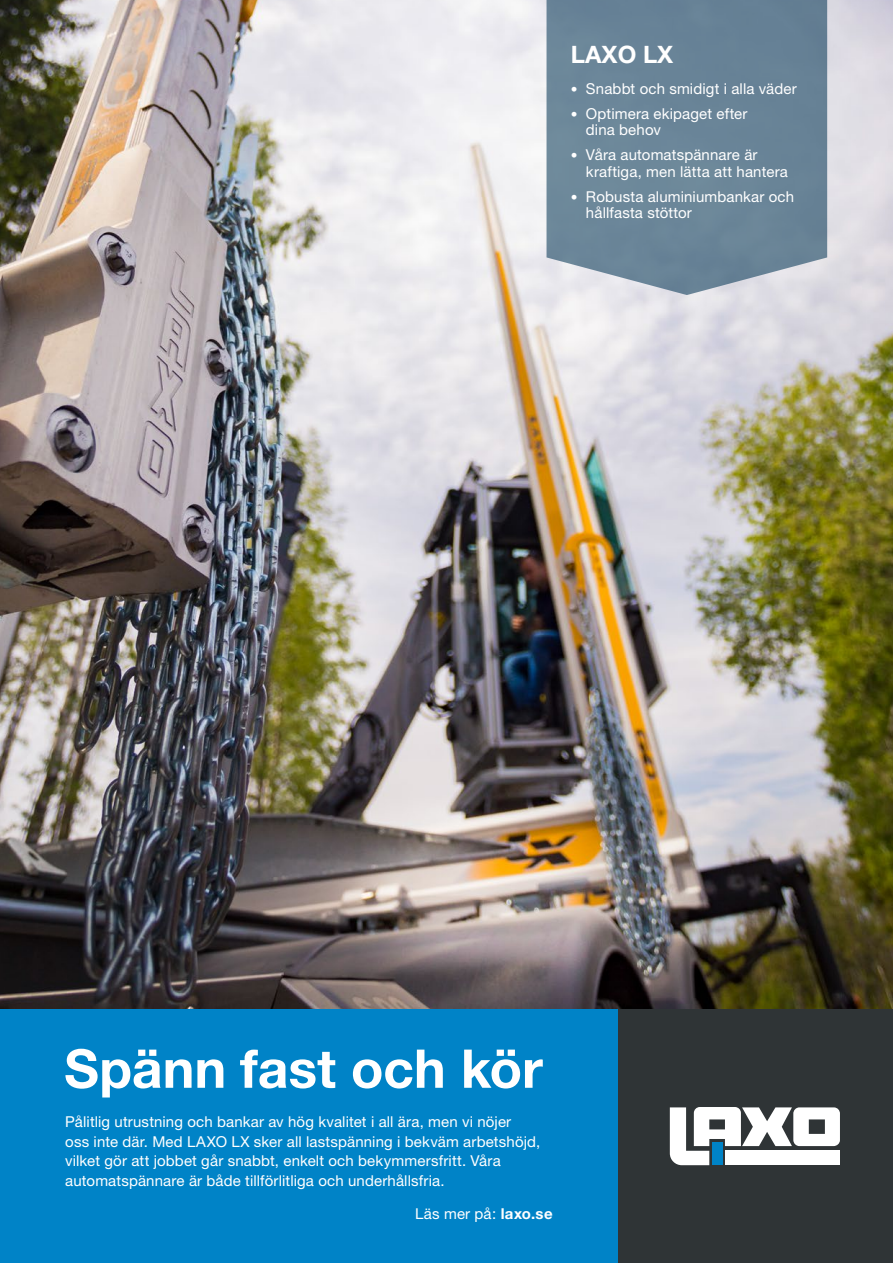
<style>
.page{position:relative;width:893px;height:1263px;background:#fff}
.page>*{position:absolute;margin:0;border:0;box-sizing:border-box;transform-origin:0 0}
.t1{font:700 53.4px "Helvetica Neue";color:#fff}
.t2{font:700 24px "Helvetica Neue";color:#fff}
.t3{font:15px/19.5px "Helvetica Neue";letter-spacing:.01em;color:#fff}
.s1{font-size:13.5px}
.s2{font-weight:700}
</style>
<div class="page">
<img style="left:0;top:0;width:893px;height:1009px">
<div style="left:0;top:1009px;width:619px;height:254px;background:#0083c7"></div>
<div style="left:619px;top:1009px;width:274px;height:254px;background:#2f3436"></div>
<svg style="left:670px;top:1107px;width:170px;height:58px"></svg>
<div style="left:546px;top:0;width:281px;height:295px;background:#698498"></div>
<h2 class="t2" style="left:571px;top:39px;width:104px">LAXO LX</h2>
<p class="t3" style="left:571px;top:79px;width:227px"><span class="s1">•</span> Snabbt och smidigt i alla väder</p>
<p class="t3" style="left:586px;top:105px;width:163px;line-height:16.5px;text-indent:-15px"><span class="s1">•</span> Optimera ekipaget efter dina behov</p>
<p class="t3" style="left:586px;top:147px;width:203px;line-height:16.5px;text-indent:-15px"><span class="s1">•</span> Våra automatspännare är kraftiga, men lätta att hantera</p>
<p class="t3" style="left:586px;top:188px;width:210px;line-height:16.5px;text-indent:-15px"><span class="s1">•</span> Robusta aluminiumbankar och hållfasta stöttor</p>
<h1 class="t1" style="left:64px;top:1036px;width:480px">Spänn fast och kör</h1>
<p class="t3" style="left:65px;top:1112px;width:476px">Pålitlig utrustning och bankar av hög kvalitet i all ära, men vi nöjer<br>oss inte där. Med LAXO LX sker all lastspänning i bekväm arbetshöjd, vilket gör att jobbet går snabbt, enkelt och bekymmersfritt. Våra automatspännare är både tillförlitliga och underhållsfria.</p>
<p class="t3" style="left:415px;top:1203px;width:139px">Läs mer på: <span class="s2">laxo.se</span></p>
</div>
